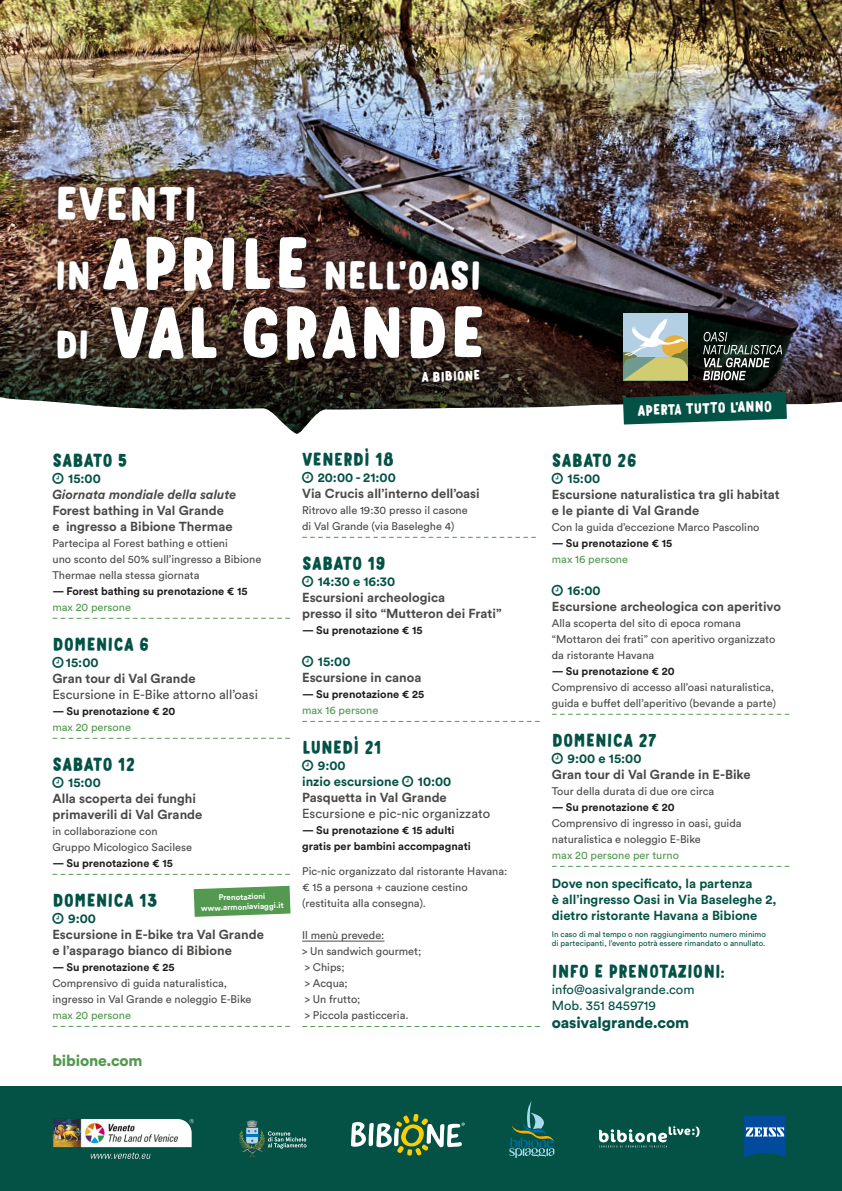
<style>
.page{position:relative;width:842px;height:1191px;background:#fff}
.page>*{position:absolute;margin:0;border:0;box-sizing:border-box;transform-origin:0 0}
.t1{font:500 71.3px "Mr Dodo Rounded";letter-spacing:-.005em;color:#fff}
.t2{font:500 46px "Mr Dodo Rounded";letter-spacing:-.005em;color:#fff}
.t3{font:500 38.7px "Mr Dodo Rounded";letter-spacing:-.025em;color:#fff}
.t4{font:500 18px "Mr Dodo Rounded";color:#035245}
.t5{font:900 15.6px "Circular Std";letter-spacing:-.01em;color:#035245}
.t6{font:900 15.6px "Circular Std";letter-spacing:-.01em;color:#53994f}
.t7{font:500 14.4px "Mr Dodo Rounded";color:#fff}
.t8{font:500 13.4px "Mr Dodo Rounded";color:#fff}
.t9{font:700 13px/16px "Circular Std";color:#4a4a49}
.t10{font:700 13px/16px "Circular Std";color:#035245}
.t11{font:13px "Circular Std";color:#4a4a49}
.t12{font:13px "Circular Std";color:#035245}
.t13{font:italic 700 13px "Circular Std";color:#4a4a49}
.t14{font:11px/16px "Circular Std";color:#4a4a49}
.t15{font:700 11px/16px "Circular Std";color:#1d1d1b}
.t16{font:11px "Circular Std";color:#53994f}
.t17{font:8px "Circular Std";color:#035245}
.t18{font:700 8px "Circular Std";color:#fff}
.s1{font-size:71.3px}
.s2{font-size:38.7px}
</style>
<div class="page">
<img style="left:0;top:0;width:842px;height:434px">
<svg style="left:53px;top:618px;width:237px;height:1px"></svg>
<svg style="left:53px;top:738px;width:237px;height:1px"></svg>
<svg style="left:53px;top:874px;width:237px;height:1px"></svg>
<svg style="left:53px;top:1026px;width:237px;height:1px"></svg>
<hr style="left:302px;top:940px;width:82px;height:1px;background:#4a4a49">
<svg style="left:303px;top:537px;width:232px;height:1px"></svg>
<svg style="left:303px;top:721px;width:236px;height:1px"></svg>
<svg style="left:303px;top:1026px;width:236px;height:1px"></svg>
<svg style="left:552px;top:714px;width:237px;height:1px"></svg>
<svg style="left:552px;top:866px;width:237px;height:1px"></svg>
<div style="left:0;top:1086px;width:842px;height:105px;background:#035245"></div>
<img style="left:53px;top:1118px;width:141px;height:41px">
<svg style="left:239px;top:1120px;width:68px;height:37px"></svg>
<svg style="left:599px;top:1126px;width:101px;height:21px"></svg>
<svg style="left:509px;top:1101px;width:45px;height:57px"></svg>
<svg style="left:744px;top:1115px;width:42px;height:42px;background:#1e61a0"></svg>
<svg style="left:351px;top:1114px;width:114px;height:41px"></svg>
<svg style="left:703px;top:332px;width:79px;height:48px;background:#3c4541"></svg>
<div style="left:623px;top:313px;width:65px;height:67px;background:#b3cfe3"></div>
<svg style="left:623px;top:318px;width:65px;height:62px"></svg>
<svg style="left:623px;top:392px;width:164px;height:32px;background:#18594e"></svg>
<svg style="left:194px;top:885px;width:96px;height:32px;background:#6aa666"></svg>
<div style="left:53px;top:182px;width:433px;height:182px;background:#1d1d1b;opacity:.75"></div>
<p class="t2" style="left:54px;top:175px;width:146px">EVENTI</p>
<p class="t3" style="left:54px;top:252px;width:429px">IN <span class="s1">APRILE</span> NELL'OASI</p>
<p class="t1" style="left:54px;top:288px;width:433px"><span class="s2">DI</span> VAL GRANDE</p>
<p class="t8" style="left:421px;top:369px;width:61px;rotate:-2deg">A BIBIONE</p>
<p class="t4" style="left:52px;top:449px;width:77px">SABATO 5</p>
<p class="t10" style="left:68px;top:470px;width:34px">15:00</p>
<p class="t13" style="left:52px;top:486px;width:185px">Giornata mondiale della salute</p>
<p class="t9" style="left:52px;top:502px;width:173px">Forest bathing in Val Grande</p>
<p class="t9" style="left:52px;top:518px;width:182px">e ingresso a Bibione Thermae</p>
<p class="t14" style="left:52px;top:535px;width:177px">Partecipa al Forest bathing e ottieni</p>
<p class="t14" style="left:52px;top:551px;width:210px">uno sconto del 50% sull’ingresso a Bibione<br>Thermae nella stessa giornata</p>
<p class="t15" style="left:52px;top:582px;width:197px">— Forest bathing su prenotazione € 15</p>
<p class="t16" style="left:52px;top:600px;width:80px">max 20 persone</p>
<p class="t4" style="left:52px;top:633px;width:98px">DOMENICA 6</p>
<p class="t10" style="left:66px;top:654px;width:34px">15:00</p>
<p class="t9" style="left:52px;top:670px;width:145px">Gran tour di Val Grande</p>
<p class="t11" style="left:52px;top:686px;width:207px">Escursione in E-Bike attorno all’oasi</p>
<p class="t15" style="left:52px;top:702px;width:124px">— Su prenotazione € 20</p>
<p class="t16" style="left:52px;top:720px;width:80px">max 20 persone</p>
<p class="t4" style="left:52px;top:753px;width:84px">SABATO 12</p>
<p class="t10" style="left:68px;top:774px;width:34px">15:00</p>
<p class="t9" style="left:52px;top:790px;width:145px">Alla scoperta dei funghi</p>
<p class="t9" style="left:52px;top:806px;width:151px">primaverili di Val Grande</p>
<p class="t14" style="left:52px;top:823px;width:107px">in collaborazione con</p>
<p class="t14" style="left:52px;top:839px;width:141px">Gruppo Micologico Sacilese</p>
<p class="t15" style="left:52px;top:854px;width:122px">— Su prenotazione € 15</p>
<p class="t4" style="left:52px;top:889px;width:107px">DOMENICA 13</p>
<p class="t10" style="left:68px;top:910px;width:29px">9:00</p>
<p class="t9" style="left:52px;top:926px;width:213px">Escursione in E-bike tra Val Grande</p>
<p class="t9" style="left:52px;top:942px;width:181px">e l’asparago bianco di Bibione</p>
<p class="t15" style="left:52px;top:958px;width:123px">— Su prenotazione € 25</p>
<p class="t14" style="left:52px;top:975px;width:176px">Comprensivo di guida naturalistica,</p>
<p class="t14" style="left:52px;top:991px;width:201px">ingresso in Val Grande e noleggio E-Bike</p>
<p class="t16" style="left:52px;top:1008px;width:80px">max 20 persone</p>
<p class="t18" style="left:218px;top:892px;width:48px;rotate:-2deg">Prenotazioni</p>
<p class="t18" style="left:201px;top:903px;width:84px;rotate:-2deg">www.armoniaviaggi.it</p>
<p class="t6" style="left:52px;top:1050px;width:92px">bibione.com</p>
<p class="t4" style="left:302px;top:448px;width:94px">VENERDÌ 18</p>
<p class="t10" style="left:318px;top:469px;width:80px">20:00 - 21:00</p>
<p class="t9" style="left:302px;top:485px;width:179px">Via Crucis all’interno dell’oasi</p>
<p class="t14" style="left:302px;top:502px;width:167px">Ritrovo alle 19:30 presso il casone di Val Grande (via Baseleghe 4)</p>
<p class="t4" style="left:302px;top:552px;width:85px">SABATO 19</p>
<p class="t10" style="left:318px;top:573px;width:79px">14:30 e 16:30</p>
<p class="t9" style="left:302px;top:589px;width:145px">Escursioni archeologica</p>
<p class="t9" style="left:302px;top:605px;width:201px">presso il sito “Mutteron dei Frati”</p>
<p class="t15" style="left:302px;top:622px;width:122px">— Su prenotazione € 15</p>
<p class="t10" style="left:318px;top:653px;width:34px">15:00</p>
<p class="t9" style="left:302px;top:669px;width:121px">Escursione in canoa</p>
<p class="t15" style="left:302px;top:686px;width:123px">— Su prenotazione € 25</p>
<p class="t16" style="left:302px;top:703px;width:78px">max 16 persone</p>
<p class="t4" style="left:302px;top:736px;width:81px">LUNEDÌ 21</p>
<p class="t10" style="left:318px;top:757px;width:29px">9:00</p>
<p class="t10" style="left:302px;top:773px;width:98px">inzio escursione</p>
<p class="t10" style="left:418px;top:773px;width:35px">10:00</p>
<p class="t9" style="left:302px;top:789px;width:146px">Pasquetta in Val Grande</p>
<p class="t11" style="left:302px;top:805px;width:189px">Escursione e pic-nic organizzato</p>
<p class="t15" style="left:302px;top:822px;width:170px">— Su prenotazione € 15 adulti gratis per bambini accompagnati</p>
<p class="t14" style="left:302px;top:863px;width:207px">Pic-nic organizzato dal ristorante Havana:</p>
<p class="t14" style="left:302px;top:879px;width:167px">€ 15 a persona + cauzione cestino</p>
<p class="t14" style="left:302px;top:895px;width:125px">(restituita alla consegna).</p>
<p class="t14" style="left:302px;top:927px;width:84px">Il menù prevede:</p>
<p class="t14" style="left:302px;top:943px;width:121px">&gt; Un sandwich gourmet;</p>
<p class="t14" style="left:305px;top:959px;width:41px">&gt; Chips;</p>
<p class="t14" style="left:305px;top:975px;width:45px">&gt; Acqua;</p>
<p class="t14" style="left:305px;top:991px;width:57px">&gt; Un frutto;</p>
<p class="t14" style="left:305px;top:1007px;width:105px">&gt; Piccola pasticceria.</p>
<p class="t7" style="left:637px;top:401px;width:137px;rotate:-2deg">APERTA TUTTO L'ANNO</p>
<p class="t4" style="left:552px;top:449px;width:86px">SABATO 26</p>
<p class="t10" style="left:567px;top:470px;width:34px">15:00</p>
<p class="t9" style="left:552px;top:486px;width:229px">Escursione naturalistica tra gli habitat e le piante di Val Grande</p>
<p class="t14" style="left:552px;top:519px;width:209px">Con la guida d’eccezione Marco Pascolino</p>
<p class="t15" style="left:552px;top:534px;width:122px">— Su prenotazione € 15</p>
<p class="t16" style="left:552px;top:552px;width:78px">max 16 persone</p>
<p class="t10" style="left:567px;top:582px;width:35px">16:00</p>
<p class="t9" style="left:552px;top:598px;width:231px">Escursione archeologica con aperitivo</p>
<p class="t14" style="left:552px;top:615px;width:225px">Alla scoperta del sito di epoca romana “Mottaron dei frati” con aperitivo organizzato da ristorante Havana</p>
<p class="t15" style="left:552px;top:662px;width:124px">— Su prenotazione € 20</p>
<p class="t14" style="left:552px;top:679px;width:226px">Comprensivo di accesso all’oasi naturalistica, guida e buffet dell’aperitivo (bevande a parte)</p>
<p class="t4" style="left:552px;top:729px;width:106px">DOMENICA 27</p>
<p class="t10" style="left:567px;top:750px;width:76px">9:00 e 15:00</p>
<p class="t9" style="left:552px;top:766px;width:200px">Gran tour di Val Grande in E-Bike</p>
<p class="t14" style="left:552px;top:783px;width:164px">Tour della durata di due ore circa</p>
<p class="t15" style="left:552px;top:798px;width:124px">— Su prenotazione € 20</p>
<p class="t14" style="left:552px;top:815px;width:191px">Comprensivo di ingresso in oasi, guida naturalistica e noleggio E-Bike</p>
<p class="t16" style="left:552px;top:848px;width:129px">max 20 persone per turno</p>
<p class="t10" style="left:552px;top:875px;width:202px">Dove non specificato, la partenza</p>
<p class="t10" style="left:552px;top:891px;width:226px">è all’ingresso Oasi in Via Baseleghe 2, dietro ristorante Havana a Bibione</p>
<p class="t17" style="left:552px;top:929px;width:216px">In caso di mal tempo o non raggiungimento numero minimo</p>
<p class="t17" style="left:552px;top:938px;width:215px">di partecipanti, l’evento potrà essere rimandato o annullato.</p>
<p class="t4" style="left:552px;top:960px;width:174px">INFO E PRENOTAZIONI:</p>
<p class="t12" style="left:552px;top:981px;width:144px">info@oasivalgrande.com</p>
<p class="t12" style="left:552px;top:997px;width:106px">Mob. 351 8459719</p>
<p class="t5" style="left:552px;top:1012px;width:139px">oasivalgrande.com</p>
</div>
